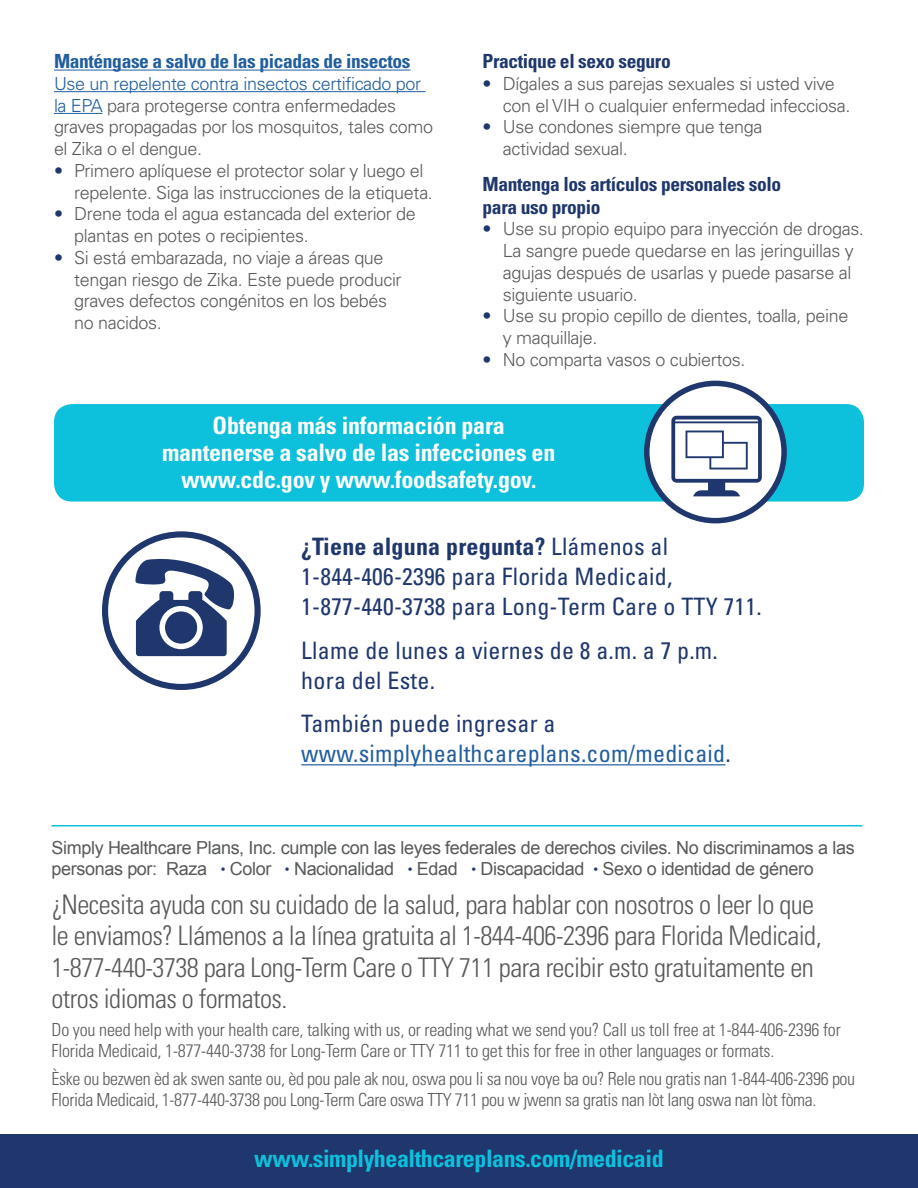
<style>
.page{position:relative;width:918px;height:1188px;background:#fff}
.page>*{position:absolute;margin:0;border:0;box-sizing:border-box;transform-origin:0 0}
.t1{font:300 condensed 27px/31.5px "Univers LT Std";letter-spacing:-.02em;color:#58595b}
.t2{font:condensed 24px/30px "Univers LT Std";letter-spacing:.01em;color:#1f376c}
.t3{font:700 condensed 24px/27px "Univers LT Std";letter-spacing:-.01em;color:#fff;text-align:center}
.t4{font:condensed 24px/30px "Univers LT Std";letter-spacing:.01em;color:#215e9e}
.t5{font:700 condensed 24px "Univers LT Std";letter-spacing:-.02em;color:#0dc0dc}
.t6{font:700 condensed 19.5px/22.5px "Univers LT Std";letter-spacing:-.02em;color:#1f376c}
.t7{font:700 condensed 19.5px "Univers LT Std";letter-spacing:-.02em;color:#215e9e}
.t8{font:300 18px/21.8px "Univers LT Std";letter-spacing:-.02em;color:#58595b}
.t9{font:300 condensed 18px/21px "Univers LT Std";letter-spacing:-.01em;color:#58595b}
.t10{font:18px/21px "Arial";letter-spacing:-.02em;color:#58595b}
.s1{color:#215e9e}
.s2{color:#1f376c}
.s3{font-weight:700}
.s4{font-size:13.5px;color:#1f376c}
</style>
<div class="page">
<div style="left:54px;top:404px;width:810px;height:98px;background:#0dc0dc;border-radius:18px"></div>
<div style="left:0;top:1134px;width:918px;height:54px;background:#1f376c"></div>
<svg style="left:105px;top:534px;width:153px;height:153px"></svg>
<svg style="left:135px;top:554px;width:101px;height:102px"></svg>
<div style="left:165px;top:611px;width:32px;height:33px;background:#1f376c;border-radius:50%"></div>
<div style="left:102px;top:531px;width:159px;height:159px;border:6px solid #1f376c;border-radius:50%"></div>
<hr style="left:54px;top:70px;width:357px;height:1px;background:#215e9e">
<hr style="left:54px;top:91px;width:371px;height:1px;background:#215e9e">
<hr style="left:54px;top:113px;width:48px;height:1px;background:#215e9e">
<svg style="left:647px;top:383px;width:137px;height:138px;fill:#fff"></svg>
<div style="left:644px;top:381px;width:143px;height:142px;border:5px solid #1f376c;border-radius:50%"></div>
<svg style="left:671px;top:416px;width:91px;height:80px;background:#c0c7d5"></svg>
<hr style="left:301px;top:764px;width:424px;height:1px;background:#215e9e">
<hr style="left:52px;top:825px;width:810px;height:2px;background:#0dc0dc">
<p class="t7" style="left:54px;top:49px;width:358px">Manténgase a salvo de las picadas de insectos</p>
<p class="t8" style="left:54px;top:73px;width:381px"><span class="s1">Use un repelente contra insectos certificado por la EPA</span> para protegerse contra enfermedades graves propagadas por los mosquitos, tales como el Zika o el dengue.</p>
<p class="t8" style="left:74px;top:160px;width:360px;text-indent:-20px"><span class="s2">•</span> Primero aplíquese el protector solar y luego el repelente. Siga las instrucciones de la etiqueta.</p>
<p class="t8" style="left:74px;top:203px;width:343px;text-indent:-20px"><span class="s2">•</span> Drene toda el agua estancada del exterior de plantas en potes o recipientes.</p>
<p class="t8" style="left:74px;top:247px;width:329px;text-indent:-20px"><span class="s2">•</span> Si está embarazada, no viaje a áreas que tengan riesgo de Zika. Este puede producir graves defectos congénitos en los bebés no nacidos.</p>
<p class="t6" style="left:483px;top:50px;width:190px">Practique el sexo seguro</p>
<p class="t8" style="left:503px;top:73px;width:349px;text-indent:-20px"><span class="s2">•</span> Dígales a sus parejas sexuales si usted vive con el VIH o cualquier enfermedad infecciosa.</p>
<p class="t8" style="left:503px;top:116px;width:261px;text-indent:-20px"><span class="s2">•</span> Use condones siempre que tenga actividad sexual.</p>
<p class="t6" style="left:483px;top:173px;width:300px">Mantenga los artículos personales solo para uso propio</p>
<p class="t8" style="left:503px;top:218px;width:363px;text-indent:-20px"><span class="s2">•</span> Use su propio equipo para inyección de drogas.<br>La sangre puede quedarse en las jeringuillas y agujas después de usarlas y puede pasarse al siguiente usuario.</p>
<p class="t8" style="left:503px;top:305px;width:347px;text-indent:-20px"><span class="s2">•</span> Use su propio cepillo de dientes, toalla, peine y maquillaje.</p>
<p class="t8" style="left:483px;top:349px;width:264px"><span class="s2">•</span> No comparta vasos o cubiertos.</p>
<h2 class="t3" style="left:162px;top:412px;width:395px">Obtenga más información para mantenerse a salvo de las infecciones en www.cdc.gov y www.foodsafety.gov.</h2>
<h2 class="t2" style="left:301px;top:532px;width:462px"><span class="s3">¿Tiene alguna pregunta?</span> Llámenos al<br>1-844-406-2396 para Florida Medicaid,<br>1-877-440-3738 para Long-Term Care o TTY 711.</h2>
<h2 class="t2" style="left:301px;top:635px;width:418px">Llame de lunes a viernes de 8 a.m. a 7 p.m. hora del Este.</h2>
<h2 class="t4" style="left:301px;top:709px;width:431px"><span class="s2">También puede ingresar a </span>www.simplyhealthcareplans.com/medicaid<span class="s2">.</span></h2>
<p class="t10" style="left:52px;top:838px;width:805px">Simply Healthcare Plans, Inc. cumple con las leyes federales de derechos civiles. No discriminamos a las personas por: Raza <span class="s4">•</span> Color <span class="s4">•</span> Nacionalidad <span class="s4">•</span> Edad <span class="s4">•</span> Discapacidad <span class="s4">•</span> Sexo o identidad de género</p>
<p class="t1" style="left:52px;top:888px;width:772px">¿Necesita ayuda con su cuidado de la salud, para hablar con nosotros o leer lo que le enviamos? Llámenos a la línea gratuita al 1-844-406-2396 para Florida Medicaid, 1-877-440-3738 para Long-Term Care o TTY 711 para recibir esto gratuitamente en otros idiomas o formatos.</p>
<p class="t9" style="left:52px;top:1019px;width:791px">Do you need help with your health care, talking with us, or reading what we send you? Call us toll free at 1-844-406-2396 for<br>Florida Medicaid, 1-877-440-3738 for Long-Term Care or TTY 711 to get this for free in other languages or formats.</p>
<p class="t9" style="left:52px;top:1068px;width:805px">Èske ou bezwen èd ak swen sante ou, èd pou pale ak nou, oswa pou li sa nou voye ba ou? Rele nou gratis nan 1-844-406-2396 pou<br>Florida Medicaid, 1-877-440-3738 pou Long-Term Care oswa TTY 711 pou w jwenn sa gratis nan lòt lang oswa nan lòt fòma.</p>
<h2 class="t5" style="left:254px;top:1144px;width:411px">www.simplyhealthcareplans.com/medicaid</h2>
</div>
